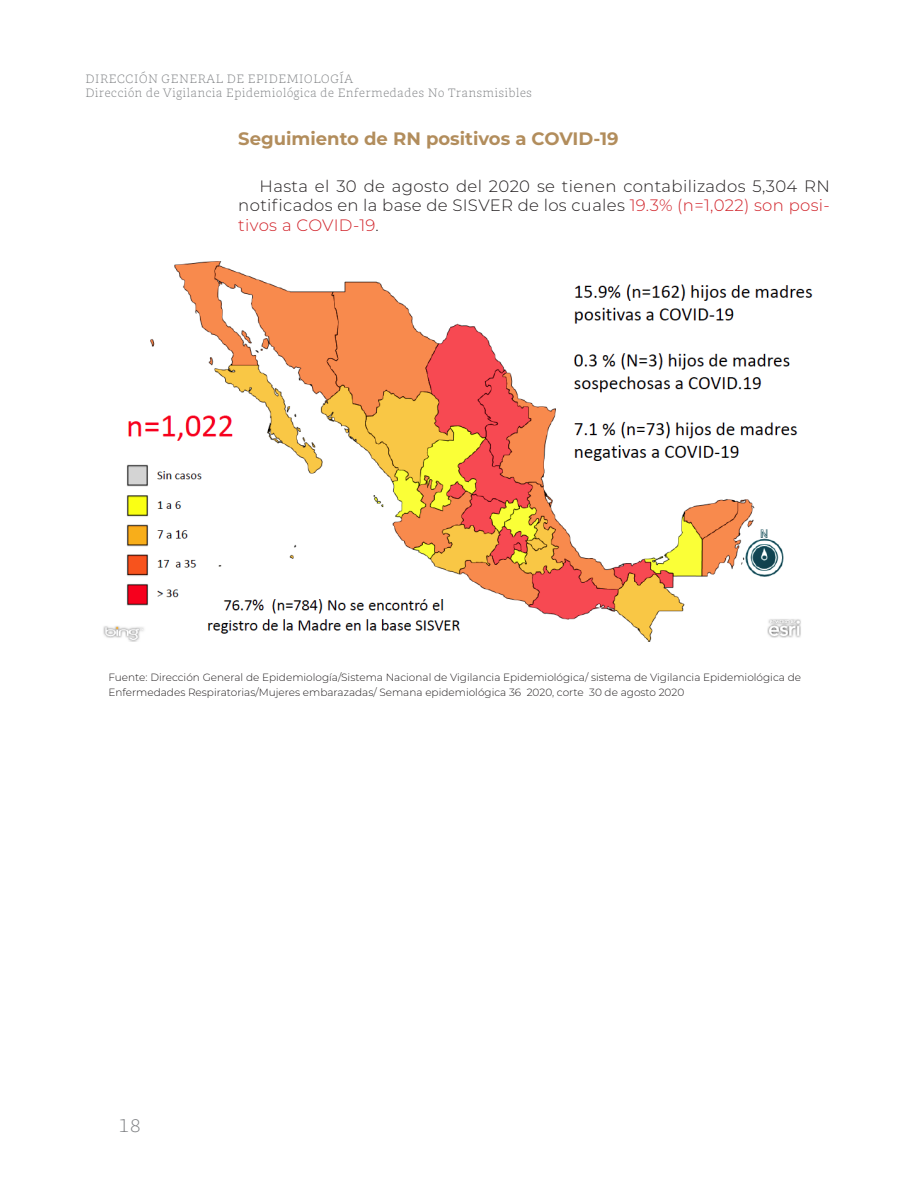
<style>
.page{position:relative;width:915px;height:1191px;background:#fff}
.page>*{position:absolute;margin:0;border:0;box-sizing:border-box;transform-origin:0 0}
.t1{font:700 18px "Montserrat";color:#b28d5c}
.t2{font:18px "GMX Light Sc";color:#7e8083}
.t3{font:300 16.5px/19.5px "Montserrat";letter-spacing:.02em;color:#231f20;text-align:justify}
.t4{font:300 12px/14.4px "GMX";color:#7e8083}
.t5{font:300 10.5px/15px "Montserrat";color:#231f20}
.s1{color:#d1232a}
</style>
<div class="page">
<img style="left:103px;top:261px;width:710px;height:381px">
<p class="t4" style="left:85px;top:71px;width:448px">DIRECCIÓN GENERAL DE EPIDEMIOLOGÍA<br>Dirección de Vigilancia Epidemiológica de Enfermedades No Transmisibles</p>
<p class="t1" style="left:238px;top:126px;width:381px">Seguimiento de RN positivos a COVID-19</p>
<p class="t3" style="left:238px;top:176px;width:593px;text-indent:21px">Hasta el 30 de agosto del 2020 se tienen contabilizados 5,304 RN notificados en la base de SISVER de los cuales <span class="s1">19.3% (n=1,022) son posi&shy;tivos a COVID-19</span>.</p>
<p class="t5" style="left:108px;top:669px;width:693px">Fuente: Dirección General de Epidemiología/Sistema Nacional de Vigilancia Epidemiológica/ sistema de Vigilancia Epidemiológica de<br>Enfermedades Respiratorias/Mujeres embarazadas/ Semana epidemiológica 36 2020, corte 30 de agosto 2020</p>
<h1 class="t2" style="left:119px;top:1111px;width:24px">18</h1>
</div>
